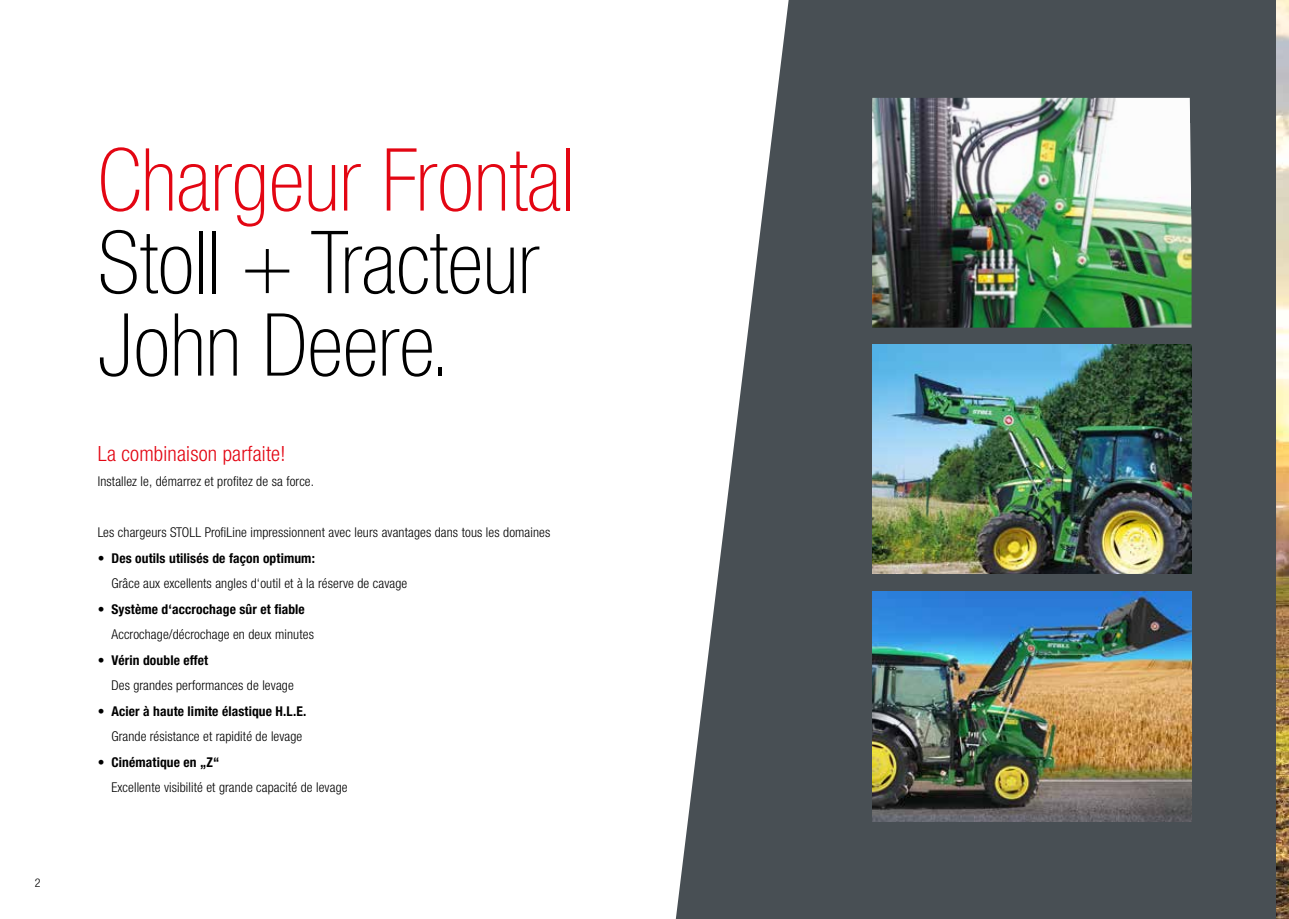
<style>
.page{position:relative;width:1289px;height:919px;background:#fff}
.page>*{position:absolute;margin:0;border:0;box-sizing:border-box;transform-origin:0 0}
.t1{font:100 condensed 87px/82.5px "Helvetica Neue";color:#000}
.t2{font:100 condensed 87px "Helvetica Neue";color:#e30613}
.t3{font:300 condensed 21px "Helvetica Neue LTW1 G";letter-spacing:.01em;color:#e30613}
.t4{font:300 condensed 13.5px/25.5px "Helvetica Neue LTW1 G";letter-spacing:.01em;color:#000}
.t5{font:300 condensed 12px "Helvetica Neue LTW1 G";color:#000}
.s1{font-weight:700}
</style>
<div class="page">
<svg style="left:676px;top:0;width:600px;height:918px;fill:#484f54"></svg>
<img style="left:1276px;top:0;width:12px;height:918px">
<img style="left:872px;top:98px;width:319px;height:229px">
<img style="left:872px;top:344px;width:319px;height:230px">
<img style="left:872px;top:591px;width:319px;height:230px">
<p class="t5" style="left:35px;top:875px;width:7px">2</p>
<h1 class="t2" style="left:98px;top:131px;width:477px">Chargeur Frontal</h1>
<h1 class="t1" style="left:98px;top:220px;width:443px">Stoll + Tracteur<br>John Deere.</h1>
<h2 class="t3" style="left:98px;top:441px;width:189px">La combinaison parfaite!</h2>
<p class="t4" style="left:98px;top:468px;width:218px">Installez le, démarrez et profitez de sa force.</p>
<p class="t4" style="left:98px;top:519px;width:454px">Les chargeurs STOLL ProfiLine impressionnent avec leurs avantages dans tous les domaines</p>
<p class="t4" style="left:111px;top:545px;width:297px;text-indent:-14px">• <span class="s1">Des outils utilisés de façon optimum:<br></span>Grâce aux excellents angles d‘outil et à la réserve de cavage</p>
<p class="t4" style="left:111px;top:596px;width:204px;text-indent:-14px">• <span class="s1">Système d‘accrochage sûr et fiable<br></span>Accrochage/décrochage en deux minutes</p>
<p class="t4" style="left:111px;top:647px;width:184px;text-indent:-14px">• <span class="s1">Vérin double effet<br></span>Des grandes performances de levage</p>
<p class="t4" style="left:98px;top:698px;width:210px;text-align:right">• <span class="s1">Acier à haute limite élastique H.L.E.<br></span>Grande résistance et rapidité de levage</p>
<p class="t4" style="left:111px;top:749px;width:237px;text-indent:-14px">• <span class="s1">Cinématique en „Z“<br></span>Excellente visibilité et grande capacité de levage</p>
</div>
